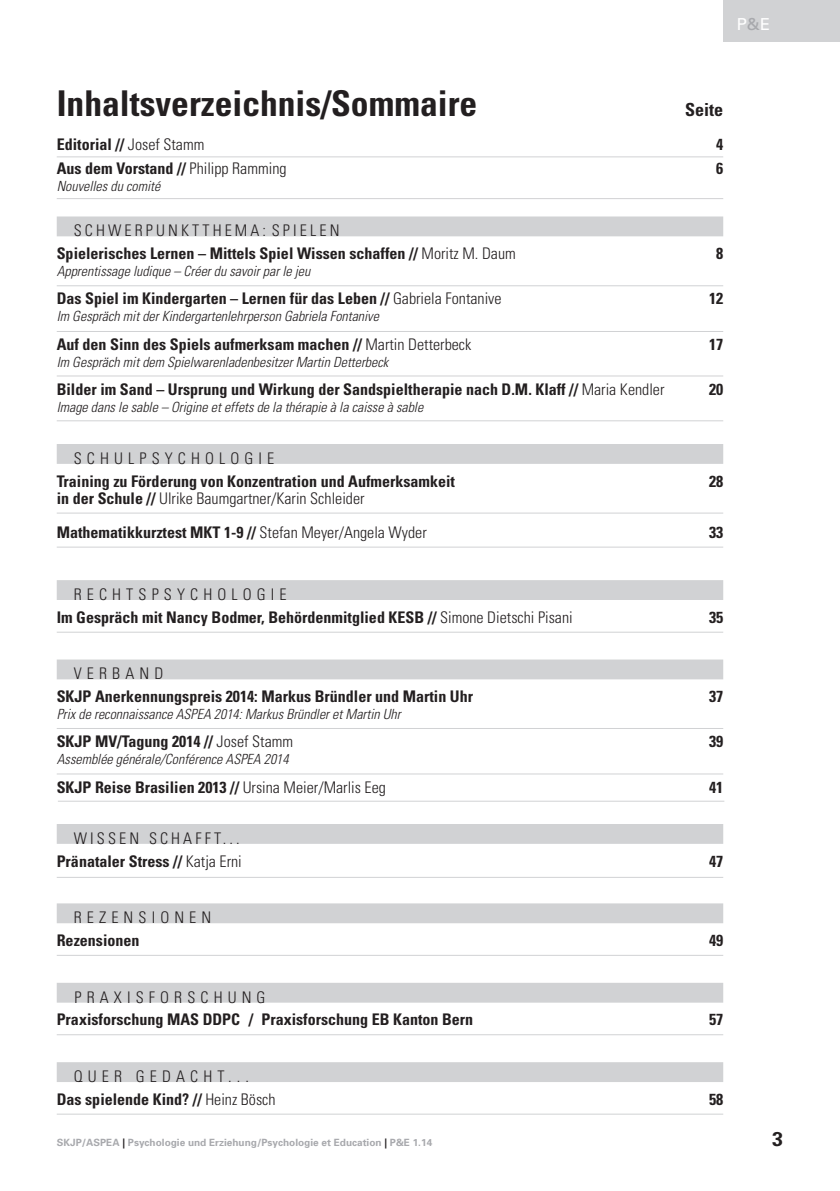
<style>
.page{position:relative;width:840px;height:1191px;background:#fff}
.page>*{position:absolute;margin:0;border:0;box-sizing:border-box;transform-origin:0 0}
.t1{font:700 condensed 35.6px "Univers";color:#231f20}
.t2{font:700 20px "Univers";color:#231f20}
.t3{font:700 condensed 18px "Univers";color:#231f20}
.t4{font:16.4px "Univers";color:#fff}
.t5{font:700 condensed 16px/22.6px "Univers";color:#231f20}
.t6{font:300 condensed 16px/34px "Univers";color:#231f20}
.t7{font:300 condensed 16px/22.6px "Univers";letter-spacing:.32em;color:#231f20;text-align:center}
.t8{font:300 condensed 16px/22.6px "Univers";letter-spacing:.195em;color:#231f20;text-align:right}
.t9{font:italic 300 condensed 14px "Univers";color:#231f20}
.t10{font:700 10px "Univers";color:#a8a9ad}
.s1{color:#a8a9ad}
.s2{font-weight:300}
.s3{font-weight:700}
.s4{color:#231f20}
</style>
<div class="page">
<div style="left:723px;top:0;width:116px;height:41px;background:#d1d2d4"></div>
<div style="left:57px;top:216px;width:665px;height:20px;background:#d1d2d4"></div>
<div style="left:57px;top:444px;width:665px;height:20px;background:#d1d2d4"></div>
<div style="left:57px;top:580px;width:665px;height:20px;background:#d1d2d4"></div>
<div style="left:57px;top:659px;width:665px;height:20px;background:#d1d2d4"></div>
<div style="left:57px;top:824px;width:665px;height:20px;background:#d1d2d4"></div>
<div style="left:57px;top:903px;width:665px;height:20px;background:#d1d2d4"></div>
<div style="left:57px;top:982px;width:665px;height:20px;background:#d1d2d4"></div>
<div style="left:57px;top:1062px;width:665px;height:20px;background:#d1d2d4"></div>
<hr style="left:57px;top:156px;width:665px;height:1px;background:#d1d2d4">
<hr style="left:57px;top:285px;width:665px;height:1px;background:#d1d2d4">
<hr style="left:57px;top:331px;width:665px;height:1px;background:#d1d2d4">
<hr style="left:57px;top:513px;width:665px;height:1px;background:#d1d2d4">
<hr style="left:57px;top:420px;width:665px;height:1px;background:#d1d2d4">
<hr style="left:57px;top:728px;width:665px;height:1px;background:#d1d2d4">
<hr style="left:57px;top:877px;width:665px;height:1px;background:#d1d2d4">
<hr style="left:57px;top:955px;width:665px;height:1px;background:#d1d2d4">
<hr style="left:57px;top:1113px;width:665px;height:1px;background:#d1d2d4">
<hr style="left:57px;top:1034px;width:665px;height:1px;background:#d1d2d4">
<hr style="left:57px;top:773px;width:665px;height:1px;background:#d1d2d4">
<hr style="left:57px;top:632px;width:665px;height:1px;background:#d1d2d4">
<hr style="left:57px;top:547px;width:665px;height:1px;background:#d1d2d4">
<hr style="left:57px;top:375px;width:665px;height:1px;background:#d1d2d4">
<hr style="left:57px;top:198px;width:665px;height:1px;background:#d1d2d4">
<hr style="left:58px;top:801px;width:666px;height:1px;background:#d1d2d4">
<p class="t4" style="left:736px;top:18px;width:35px">P<span class="s1">&amp;</span>E</p>
<h1 class="t1" style="left:57px;top:90px;width:422px">Inhaltsverzeichnis/Sommaire</h1>
<p class="t3" style="left:684px;top:103px;width:40px">Seite</p>
<p class="t5" style="left:57px;top:135px;width:149px">Editorial // <span class="s2">Josef Stamm</span></p>
<p class="t5" style="left:715px;top:135px;width:9px">4</p>
<p class="t5" style="left:57px;top:158px;width:231px">Aus dem Vorstand // <span class="s2">Philipp Ramming</span></p>
<p class="t5" style="left:715px;top:158px;width:9px">6</p>
<p class="t9" style="left:57px;top:180px;width:105px">Nouvelles du comité</p>
<p class="t5" style="left:57px;top:221px;width:460px;text-indent:17px"><span class="s2">SCHWERPUNKTTHEMA: SPIELEN<br></span>Spielerisches Lernen – Mittels Spiel Wissen schaffen // <span class="s2">Moritz M. Daum</span></p>
<p class="t5" style="left:715px;top:244px;width:9px">8</p>
<p class="t9" style="left:57px;top:266px;width:255px">Apprentissage ludique – Créer du savoir par le jeu</p>
<p class="t5" style="left:57px;top:289px;width:446px">Das Spiel im Kindergarten – Lernen für das Leben // <span class="s2">Gabriela Fontanive</span></p>
<p class="t5" style="left:708px;top:289px;width:16px">12</p>
<p class="t9" style="left:57px;top:311px;width:323px">Im Gespräch mit der Kindergartenlehrperson Gabriela Fontanive</p>
<p class="t5" style="left:57px;top:334px;width:416px">Auf den Sinn des Spiels aufmerksam machen // <span class="s2">Martin Detterbeck</span></p>
<p class="t5" style="left:708px;top:334px;width:16px">17</p>
<p class="t9" style="left:57px;top:357px;width:333px">Im Gespräch mit dem Spielwarenladenbesitzer Martin Detterbeck</p>
<p class="t5" style="left:57px;top:380px;width:609px">Bilder im Sand – Ursprung und Wirkung der Sandspieltherapie nach D.M. Klaff // <span class="s2">Maria Kendler</span></p>
<p class="t5" style="left:708px;top:380px;width:16px">20</p>
<p class="t9" style="left:57px;top:402px;width:368px">Image dans le sable – Origine et effets de la thérapie à la caisse à sable</p>
<p class="t7" style="left:74px;top:448px;width:202px">SCHULPSYCHOLOGIE</p>
<p class="t5" style="left:57px;top:471px;width:399px">Training zu Förderung von Konzentration und Aufmerksamkeit</p>
<p class="t5" style="left:708px;top:471px;width:16px">28</p>
<p class="t6" style="left:57px;top:482px;width:371px"><span class="s3">in der Schule //</span> Ulrike Baumgartner/Karin Schleider<br><span class="s3">Mathematikkurztest MKT 1-9 //</span> Stefan Meyer/Angela Wyder</p>
<p class="t5" style="left:708px;top:522px;width:16px">33</p>
<p class="t5" style="left:57px;top:584px;width:517px;text-indent:17px"><span class="s2">RECHTSPSYCHOLOGIE<br></span>Im Gespräch mit Nancy Bodmer, Behördenmitglied KESB // <span class="s2">Simone Dietschi Pisani</span></p>
<p class="t5" style="left:708px;top:607px;width:16px">35</p>
<p class="t7" style="left:74px;top:664px;width:91px">VERBAND</p>
<p class="t5" style="left:57px;top:686px;width:417px">SKJP Anerkennungspreis 2014: Markus Bründler und Martin Uhr</p>
<p class="t5" style="left:708px;top:686px;width:16px">37</p>
<p class="t9" style="left:57px;top:709px;width:345px">Prix de reconnaissance ASPEA 2014: Markus Bründler et Martin Uhr</p>
<p class="t5" style="left:57px;top:732px;width:238px">SKJP MV/Tagung 2014 // <span class="s2">Josef Stamm</span></p>
<p class="t5" style="left:708px;top:732px;width:16px">39</p>
<p class="t9" style="left:57px;top:754px;width:233px">Assemblée générale/Conférence ASPEA 2014</p>
<p class="t5" style="left:57px;top:777px;width:330px">SKJP Reise Brasilien 2013 // <span class="s2">Ursina Meier/Marlis Eeg</span></p>
<p class="t5" style="left:708px;top:777px;width:16px">41</p>
<p class="t8" style="left:57px;top:828px;width:186px">WISSEN SCHAFFT...<br><span class="s3">Pränataler Stress //</span> Katja Erni</p>
<p class="t5" style="left:708px;top:851px;width:16px">47</p>
<p class="t7" style="left:74px;top:908px;width:139px">REZENSIONEN</p>
<p class="t5" style="left:57px;top:930px;width:84px">Rezensionen</p>
<p class="t5" style="left:708px;top:930px;width:16px">49</p>
<p class="t7" style="left:74px;top:987px;width:192px">PRAXISFORSCHUNG</p>
<p class="t5" style="left:57px;top:1010px;width:418px">Praxisforschung MAS DDPC / Praxisforschung EB Kanton Bern</p>
<p class="t5" style="left:708px;top:1010px;width:16px">57</p>
<p class="t7" style="left:57px;top:1066px;width:220px">QUER GEDACHT...<br><span class="s3">Das spielende Kind? //</span> Heinz Bösch</p>
<p class="t5" style="left:708px;top:1089px;width:16px">58</p>
<p class="t10" style="left:57px;top:1138px;width:377px">SKJP/ASPEA <span class="s4">|</span> Psychologie und Erziehung/Psychologie et Education <span class="s4">|</span> P&amp;E 1.14</p>
<p class="t2" style="left:771px;top:1131px;width:13px">3</p>
</div>
